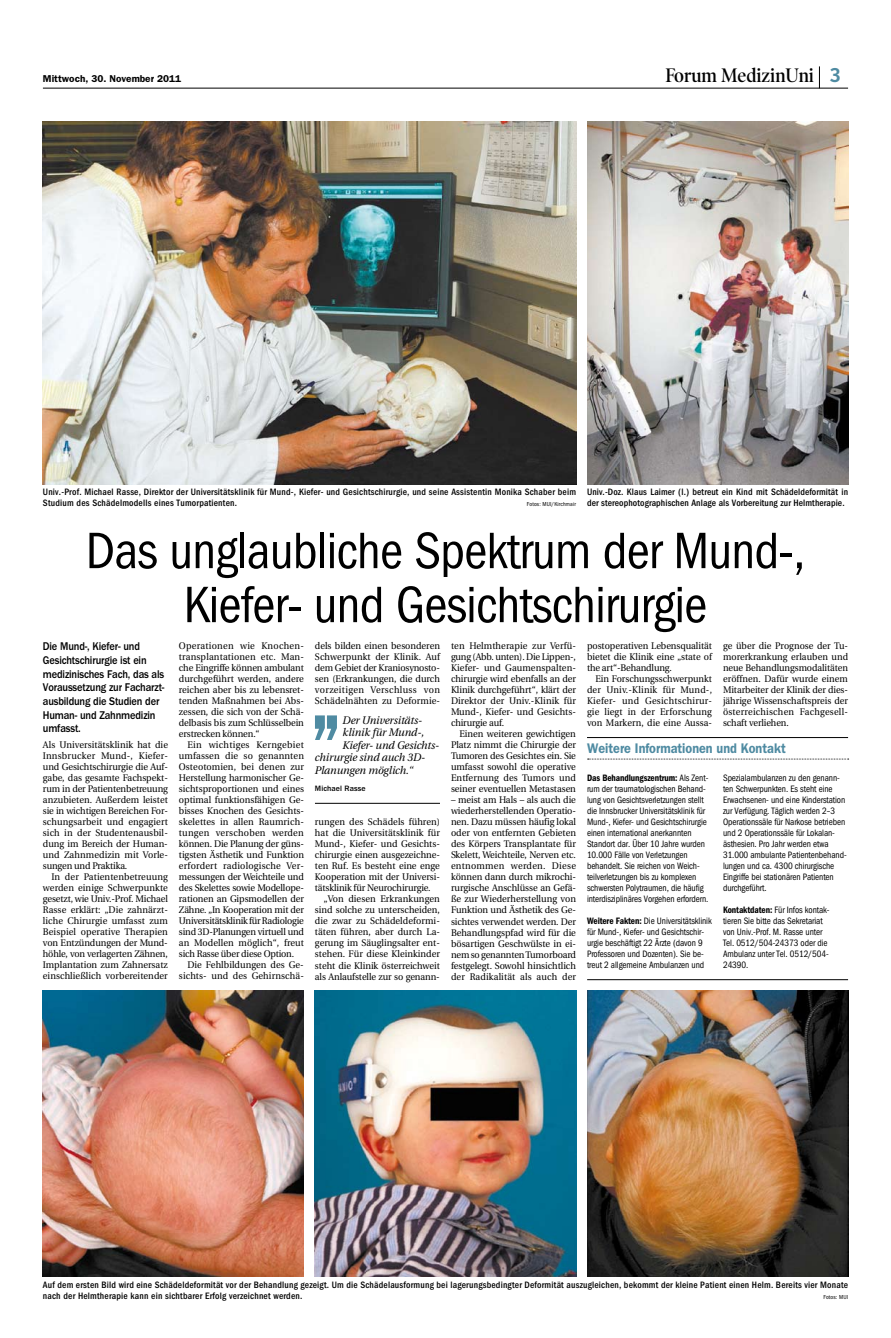
<style>
.page{position:relative;width:891px;height:1338px;background:#fff}
.page>*{position:absolute;margin:0;border:0;box-sizing:border-box;transform-origin:0 0}
.t1{font:condensed 53px/54px "Franklin Gothic";letter-spacing:-.015em;color:#000;text-align:center}
.t2{font:600 19.8px "Poynter OS Display";color:#000;scale:.91 1}
.t3{font:600 14px "Franklin Gothic";color:#4f8ba2;scale:.9 1}
.t4{font:500 11.6px/13.7px "Franklin Gothic";letter-spacing:-.015em;color:#000;scale:.9 1}
.t5{font:italic 11px "Utopia";letter-spacing:-.01em;color:#000}
.t6{font:600 10px "Franklin Gothic";color:#000}
.t7{font:9.6px/11px "Utopia";color:#000;text-align:justify;scale:.95 1}
.t8{font:condensed 9.6px/11px "Franklin Gothic";letter-spacing:-.01em;color:#000;scale:.96 1}
.t9{font:500 condensed 9.6px/11px "Franklin Gothic";letter-spacing:.02em;color:#000}
.t10{font:9.6px/11px "Utopia";color:#000;text-align:justify;scale:.94 1}
.t11{font:500 8px "Franklin Gothic";letter-spacing:.01em;color:#000}
.t12{font:condensed 6px "Franklin Gothic";letter-spacing:.02em;color:#000}
.s1{font-family:"Poynter Gothic Text";font-weight:700;font-size:20px;color:#4f8ba2}
.s2{font-weight:600}
</style>
<div class="page">
<svg style="left:819px;top:66px;width:1px;height:22px"></svg>
<hr style="left:43px;top:88px;width:805px;height:1px;background:#000">
<img style="left:43px;top:121px;width:533px;height:364px">
<img style="left:587px;top:121px;width:261px;height:363px">
<img style="left:315px;top:990px;width:261px;height:286px">
<img style="left:43px;top:991px;width:261px;height:285px">
<img style="left:587px;top:990px;width:261px;height:286px">
<svg style="left:315px;top:715px;width:22px;height:25px"></svg>
<hr style="left:315px;top:803px;width:125px;height:1px;background:#000">
<hr style="left:587px;top:979px;width:261px;height:1px;background:#000">
<svg style="left:588px;top:759px;width:261px;height:1px"></svg>
<hr style="left:587px;top:737px;width:261px;height:1px;background:#000">
<p class="t6" style="left:43px;top:72px;width:140px">Mittwoch, 30. November 2011</p>
<h2 class="t2" style="left:665px;top:64px;width:194px">Forum MedizinUni <span class="s1">3</span></h2>
<p class="t9" style="left:43px;top:487px;width:535px">Univ.-Prof. Michael Rasse, Direktor der Universitätsklinik für Mund-, Kiefer- und Gesichtschirurgie, und seine Assistentin Monika Schaber beim<br>Studium des Schädelmodells eines Tumorpatienten.</p>
<p class="t12" style="left:527px;top:501px;width:51px">Fotos: MUI/Kirchmair</p>
<p class="t9" style="left:587px;top:487px;width:263px">Univ.-Doz. Klaus Laimer (l.) betreut ein Kind mit Schädeldeformität in der stereophotographischen Anlage als Vorbereitung zur Helmtherapie.</p>
<h1 class="t1" style="left:86px;top:524px;width:721px">Das unglaubliche Spektrum der Mund-,<br>Kiefer- und Gesichtschirurgie</h1>
<p class="t4" style="left:43px;top:640px;width:137px">Die Mund-, Kiefer- und<br>Gesichtschirurgie ist ein medizinisches Fach, das als<br>Voraussetzung zur Facharzt&shy;ausbildung die Studien der<br>Human- und Zahnmedizin umfasst.</p>
<p class="t7" style="left:43px;top:740px;width:133px">Als Universitätsklinik hat die Innsbrucker Mund-, Kiefer&shy;und Gesichtschirurgie die Auf&shy;gabe, das gesamte Fachspekt&shy;rum in der Patientenbetreuung anzubieten. Außerdem leistet sie in wichtigen Bereichen For&shy;schungsarbeit und engagiert sich in der Studentenausbil&shy;dung im Bereich der Human&shy;und Zahnmedizin mit Vorle&shy;sungen und Praktika.</p>
<p class="t7" style="left:43px;top:872px;width:133px;text-indent:8px">In der Patientenbetreuung werden einige Schwerpunkte gesetzt, wie Univ.-Prof. Michael Rasse erklärt: „Die zahnärzt&shy;liche Chirurgie umfasst zum Beispiel operative Therapien von Entzündungen der Mund&shy;höhle, von verlagerten Zähnen, Implantation zum Zahnersatz einschließlich vorbereitender</p>
<p class="t10" style="left:723px;top:641px;width:135px">ge über die Prognose der Tu&shy;morerkrankung erlauben und neue Behandlungsmodalitäten eröffnen. Dafür wurde einem Mitarbeiter der Klinik der dies&shy;jährige Wissenschaftspreis der österreichischen Fachgesell-</p>
<p class="t7" style="left:179px;top:641px;width:133px">Operationen wie Knochen&shy;transplantationen etc. Man&shy;che Eingriffe können ambulant durchgeführt werden, andere reichen aber bis zu lebensret&shy;tenden Maßnahmen bei Abs&shy;zessen, die sich von der Schä&shy;delbasis bis zum Schlüsselbein erstrecken können.“</p>
<p class="t7" style="left:179px;top:740px;width:133px;text-indent:8px">Ein wichtiges Kerngebiet umfassen die so genannten Osteotomien, bei denen zur Herstellung harmonischer Ge&shy;sichtsproportionen und eines optimal funktionsfähigen Ge&shy;bisses Knochen des Gesichts&shy;skelettes in allen Raumrich&shy;tungen verschoben werden können. Die Planung der güns&shy;tigsten Ästhetik und Funktion erfordert radiologische Ver&shy;messungen der Weichteile und des Skelettes sowie Modellope&shy;rationen an Gipsmodellen der Zähne. „In Kooperation mit der Universitätsklinik für Radiologie sind 3D-Planungen virtuell und an Modellen möglich“, freut sich Rasse über diese Option.</p>
<p class="t7" style="left:179px;top:960px;width:133px;text-align:right">Die Fehlbildungen des Ge&shy;sichts- und des Gehirnschä-</p>
<p class="t7" style="left:315px;top:641px;width:133px">dels bilden einen besonderen Schwerpunkt der Klinik. Auf dem Gebiet der Kraniosynosto&shy;sen (Erkrankungen, die durch vorzeitigen Verschluss von Schädelnähten zu Deformie-</p>
<p class="t7" style="left:451px;top:641px;width:133px">ten Helmtherapie zur Verfü&shy;gung (Abb. unten). Die Lippen-, Kiefer- und Gaumenspalten&shy;chirurgie wird ebenfalls an der Klinik durchgeführt“, klärt der Direktor der Univ.-Klinik für Mund-, Kiefer- und Gesichts&shy;chirurgie auf.</p>
<p class="t7" style="left:451px;top:729px;width:133px;text-indent:8px">Einen weiteren gewichtigen Platz nimmt die Chirurgie der Tumoren des Gesichtes ein. Sie umfasst sowohl die operative Entfernung des Tumors und seiner eventuellen Metastasen</p>
<p class="t7" style="left:451px;top:795px;width:133px">– meist am Hals – als auch die wiederherstellenden Operatio&shy;nen. Dazu müssen häufig lokal oder von entfernten Gebieten des Körpers Transplantate für Skelett, Weichteile, Nerven etc. entnommen werden. Diese können dann durch mikrochi&shy;rurgische Anschlüsse an Gefä&shy;ße zur Wiederherstellung von Funktion und Ästhetik des Ge&shy;sichtes verwendet werden. Der Behandlungspfad wird für die bösartigen Geschwülste in ei&shy;nem so genannten Tumorboard festgelegt. Sowohl hinsichtlich der Radikalität als auch der</p>
<p class="t7" style="left:587px;top:641px;width:133px">postoperativen Lebensqualität bietet die Klinik eine „state of the art“-Behandlung.</p>
<p class="t10" style="left:587px;top:674px;width:135px;text-indent:9px">Ein Forschungsschwerpunkt der Univ.-Klinik für Mund-, Kiefer- und Gesichtschirur&shy;gie liegt in der Erforschung von Markern, die eine Aussa-</p>
<p class="t5" style="left:343px;top:714px;width:81px">Der Universitäts-</p>
<p class="t10" style="left:723px;top:718px;width:71px">schaft verliehen.</p>
<p class="t5" style="left:343px;top:726px;width:83px">klinik für Mund-,</p>
<p class="t5" style="left:343px;top:739px;width:98px">Kiefer- und Gesichts-</p>
<p class="t5" style="left:315px;top:751px;width:112px">chirurgie sind auch 3D-</p>
<p class="t5" style="left:315px;top:764px;width:100px">Planungen möglich.“</p>
<p class="t11" style="left:315px;top:784px;width:52px">Michael Rasse</p>
<p class="t8" style="left:587px;top:773px;width:128px"><span class="s2">Das Behandlungszentrum:</span> Als Zent&shy;rum der traumatologischen Behand&shy;lung von Gesichtsverletzungen stellt die Innsbrucker Universitätsklinik für Mund-, Kiefer- und Gesichtschirurgie einen international anerkannten Standort dar. Über 10 Jahre wurden 10.000 Fälle von Verletzungen behandelt. Sie reichen von Weich&shy;teilverletzungen bis zu komplexen schwersten Polytraumen, die häufig interdisziplinäres Vorgehen erfordern.</p>
<p class="t8" style="left:587px;top:916px;width:132px"><span class="s2">Weitere Fakten:</span> Die Universitätsklinik für Mund-, Kiefer- und Gesichtschir&shy;urgie beschäftigt 22 Ärzte (davon 9<br>Professoren und Dozenten). Sie be&shy;treut 2 allgemeine Ambulanzen und</p>
<h3 class="t3" style="left:587px;top:740px;width:222px">Weitere Informationen und Kontakt</h3>
<p class="t8" style="left:723px;top:773px;width:130px">Spezialambulanzen zu den genann&shy;ten Schwerpunkten. Es steht eine Erwachsenen- und eine Kinderstation zur Verfügung. Täglich werden 2–3<br>Operationssäle für Narkose betrieben und 2 Operationssäle für Lokalan&shy;ästhesien. Pro Jahr werden etwa 31.000 ambulante Patientenbehand&shy;lungen und ca. 4300 chirurgische Eingriffe bei stationären Patienten durchgeführt.</p>
<p class="t8" style="left:723px;top:905px;width:113px"><span class="s2">Kontaktdaten:</span> Für Infos kontak&shy;tieren Sie bitte das Sekretariat von Univ.-Prof. M. Rasse unter<br>Tel. 0512/504-24373 oder die<br>Ambulanz unter Tel. 0512/504-<br>24390.</p>
<p class="t7" style="left:315px;top:817px;width:133px">rungen des Schädels führen)</p>
<p class="t7" style="left:315px;top:828px;width:133px">hat die Universitätsklinik für</p>
<p class="t7" style="left:315px;top:839px;width:133px">Mund-, Kiefer- und Gesichts-</p>
<p class="t7" style="left:315px;top:850px;width:133px">chirurgie einen ausgezeichne-</p>
<p class="t7" style="left:315px;top:861px;width:133px">ten Ruf. Es besteht eine enge</p>
<p class="t7" style="left:315px;top:872px;width:133px">Kooperation mit der Universi-</p>
<p class="t7" style="left:315px;top:883px;width:123px">tätsklinik für Neurochirurgie.</p>
<p class="t7" style="left:323px;top:894px;width:124px">„Von diesen Erkrankungen</p>
<p class="t7" style="left:315px;top:905px;width:133px">sind solche zu unterscheiden,</p>
<p class="t7" style="left:315px;top:916px;width:133px">die zwar zu Schädeldeformi-</p>
<p class="t7" style="left:315px;top:927px;width:133px">täten führen, aber durch La-</p>
<p class="t7" style="left:315px;top:938px;width:133px">gerung im Säuglingsalter ent-</p>
<p class="t7" style="left:315px;top:949px;width:133px">stehen. Für diese Kleinkinder</p>
<p class="t7" style="left:315px;top:960px;width:133px">steht die Klinik österreichweit</p>
<p class="t7" style="left:315px;top:971px;width:133px">als Anlaufstelle zur so genann-</p>
<p class="t9" style="left:43px;top:1279px;width:807px">Auf dem ersten Bild wird eine Schädeldeformität vor der Behandlung gezeigt. Um die Schädelausformung bei lagerungsbedingter Deformität auszugleichen, bekommt der kleine Patient einen Helm. Bereits vier Monate nach der Helmtherapie kann ein sichtbarer Erfolg verzeichnet werden.</p>
<p class="t12" style="left:823px;top:1293px;width:26px">Fotos: MUI</p>
</div>
